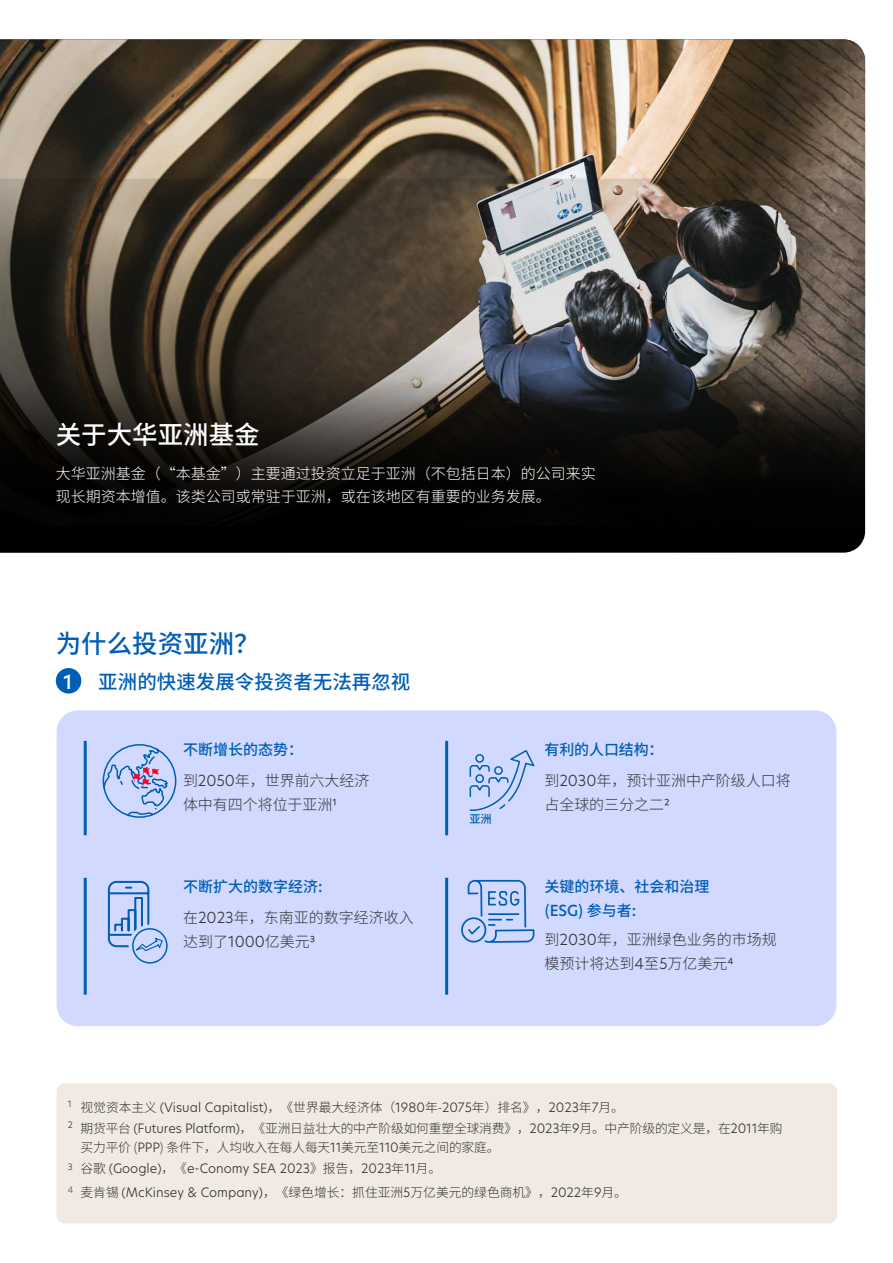
<style>
.page{position:relative;width:893px;height:1263px;background:#fff}
.page>*{position:absolute;margin:0;border:0;box-sizing:border-box;transform-origin:0 0}
.t1{font:500 25.5px "Noto Sans SC";color:#fff}
.t2{font:500 25.5px "Noto Sans SC";color:#005eb8}
.t3{font:500 19.5px "Noto Sans SC";color:#005eb8}
.t4{font:500 19.5px "New Hero";color:#fff}
.t5{font:300 15px/31px "Noto Sans SC";letter-spacing:-.005em;color:#333}
.t6{font:300 15px/22.5px "Noto Sans SC";color:#fff}
.t7{font:500 15px/24px "Noto Sans SC";color:#005eb8}
.t8{font:300 12.75px/19.5px "Noto Sans SC";letter-spacing:-.01em;color:#333}
.t9{font:300 12.75px "New Hero";color:#333}
.t10{font:500 11.25px "Noto Sans SC";color:#005eb6}
.s1{font-weight:500;color:#005eb8}
.s2{font-family:"New Hero"}
.s3{font-family:"Noto Sans SC"}
</style>
<div class="page">
<div style="left:57px;top:1083px;width:780px;height:140px;background:#f0eae3;border-radius:9px"></div>
<div style="left:57px;top:710px;width:779px;height:316px;background:#d1d9ff;border-radius:21px"></div>
<img style="left:0;top:39px;width:865px;height:140px">
<svg style="left:0;top:179px;width:865px;height:373px;background:#393530"></svg>
<div style="left:56px;top:668px;width:25px;height:25px;background:#005eb8;border-radius:50%"></div>
<hr style="left:84px;top:741px;width:3px;height:94px;background:#005eb6">
<hr style="left:445px;top:741px;width:3px;height:94px;background:#005eb6">
<hr style="left:84px;top:878px;width:3px;height:117px;background:#005eb6">
<hr style="left:445px;top:878px;width:3px;height:117px;background:#005eb6">
<svg style="left:102px;top:744px;width:75px;height:74px"></svg>
<svg style="left:129px;top:924px;width:42px;height:43px"></svg>
<div style="left:132px;top:928px;width:36px;height:35px;border:2px solid #005eb6;border-radius:50%"></div>
<svg style="left:107px;top:880px;width:57px;height:73px"></svg>
<svg style="left:469px;top:750px;width:66px;height:61px"></svg>
<svg style="left:461px;top:880px;width:73px;height:63px"></svg>
<h1 class="t1" style="left:56px;top:420px;width:205px">关于大华亚洲基金</h1>
<p class="t6" style="left:56px;top:463px;width:541px">大华亚洲基金（“本基金”）主要通过投资立足于亚洲（不包括日本）的公司来实现长期资本增值。该类公司或常驻于亚洲，或在该地区有重要的业务发展。</p>
<h1 class="t2" style="left:56px;top:629px;width:205px">为什么投资亚洲？</h1>
<h2 class="t4" style="left:64px;top:668px;width:11px">1</h2>
<h2 class="t3" style="left:98px;top:671px;width:313px">亚洲的快速发展令投资者无法再忽视</h2>
<p class="t5" style="left:183px;top:734px;width:188px"><span class="s1">不断增长的态势：<br></span>到<span class="s2">2050</span>年，世界前六大经济</p>
<p class="t5" style="left:183px;top:789px;width:155px">体中有四个将位于亚洲<span class="s2">1</span></p>
<p class="t5" style="left:183px;top:871px;width:232px"><span class="s1">不断扩大的数字经济:<br></span>在<span class="s2">2023</span>年，东南亚的数字经济收入</p>
<p class="t5" style="left:183px;top:926px;width:134px">达到了<span class="s2">1000</span>亿美元<span class="s2">3</span></p>
<p class="t10" style="left:469px;top:812px;width:24px">亚洲</p>
<p class="t5" style="left:544px;top:734px;width:248px"><span class="s1">有利的人口结构：<br></span>到<span class="s2">2030</span>年，预计亚洲中产阶级人口将</p>
<p class="t5" style="left:544px;top:789px;width:127px">占全球的三分之二<span class="s2">2</span></p>
<p class="t7" style="left:544px;top:875px;width:166px">关键的环境、社会和治理(<span class="s2">ESG</span>) 参与者:</p>
<p class="t5" style="left:544px;top:928px;width:234px;line-height:24px">到<span class="s2">2030</span>年，亚洲绿色业务的市场规模预计将达到<span class="s2">4</span>至<span class="s2">5</span>万亿美元<span class="s2">4</span></p>
<p class="t9" style="left:68px;top:1099px;width:558px"><sup>1</sup> <span class="s3">视觉资本主义</span> (Visual Capitalist)<span class="s3">，《世界最大经济体（</span>1980<span class="s3">年-</span>2075<span class="s3">年）排名》，</span>2023<span class="s3">年</span>7<span class="s3">月。</span></p>
<p class="t8" style="left:81px;top:1119px;width:704px;text-indent:-13px"><sup>2</sup> 期货平台 <span class="s2">(Futures Platform)</span>，《亚洲日益壮大的中产阶级如何重塑全球消费》，<span class="s2">2023</span>年<span class="s2">9</span>月。中产阶级的定义是，在<span class="s2">2011</span>年购买力平价 (<span class="s2">PPP</span>) 条件下，人均收入在每人每天<span class="s2">11</span>美元至<span class="s2">110</span>美元之间的家庭。</p>
<p class="t9" style="left:68px;top:1160px;width:375px"><sup>3</sup> <span class="s3">谷歌</span> (Google)<span class="s3">，《</span>e-Conomy SEA 2023<span class="s3">》报告，</span>2023<span class="s3">年</span>11<span class="s3">月。</span></p>
<p class="t8" style="left:68px;top:1183px;width:561px"><sup>4</sup> 麦肯锡 <span class="s2">(McKinsey &amp; Company)</span>，《绿色增长：抓住亚洲<span class="s2">5</span>万亿美元的绿色商机》，<span class="s2">2022</span>年<span class="s2">9</span>月。</p>
</div>
